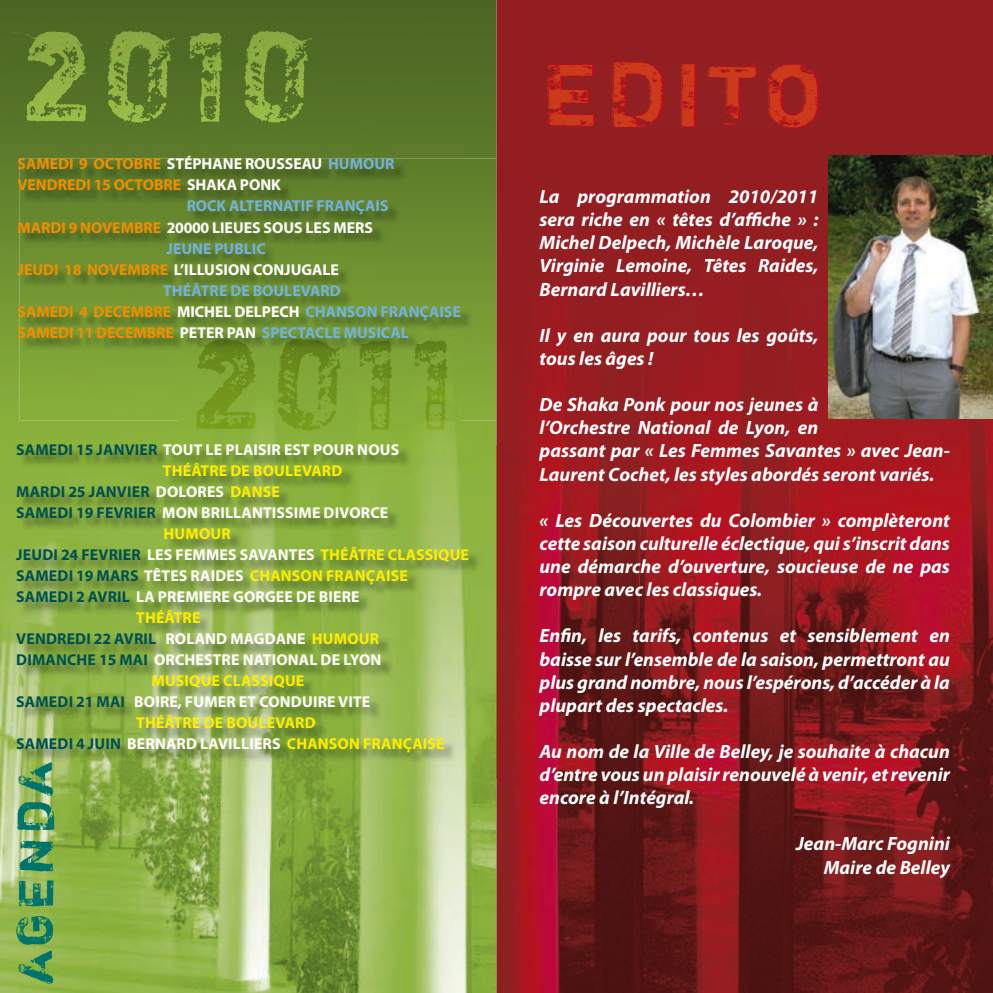
<style>
.page{position:relative;width:993px;height:993px;background:#fff}
.page>*{position:absolute;margin:0;border:0;box-sizing:border-box;transform-origin:0 0}
.t1{font:49px "Shortcut";letter-spacing:.055em;color:#00746b;scale:1.11 1}
.t2{font:italic 700 19.25px/23.1px "Myriad Pro";color:#fff;text-align:justify}
.t3{font:700 15.75px "Myriad Pro";letter-spacing:.01em;color:#fff}
.t4{font:700 15.75px "Myriad Pro";letter-spacing:.01em;color:#ffed00}
.t5{font:700 15.75px "Myriad Pro";color:#73b2dd}
.t6{font:700 15.75px "Myriad Pro";color:#f18d00}
.t7{font:700 15.75px "Myriad Pro";letter-spacing:.01em;color:#005053}
.s1{color:#f18d00}
.s2{color:#73b2dd}
.s3{color:#fff}
.s4{color:#005053}
.s5{color:#ffed00}
</style>
<div class="page">
<img style="left:0;top:0;width:992px;height:992px">
<img style="left:18px;top:445px;width:478px;height:333px">
<img style="left:9px;top:30px;width:310px;height:93px">
<img style="left:178px;top:420px;width:282px;height:10px">
<img style="left:19px;top:158px;width:477px;height:262px">
<img style="left:178px;top:338px;width:282px;height:82px">
<img style="left:828px;top:155px;width:164px;height:263px">
<img style="left:548px;top:62px;width:269px;height:66px">
<p class="t3" style="left:18px;top:154px;width:378px"><span class="s1">SAMEDI 9 OCTOBRE</span> STÉPHANE ROUSSEAU <span class="s2">HUMOUR</span></p>
<p class="t6" style="left:18px;top:175px;width:265px">VENDREDI 15 OCTOBRE <span class="s3">SHAKA PONK</span></p>
<p class="t5" style="left:187px;top:196px;width:203px">ROCK ALTERNATIF FRANÇAIS</p>
<p class="t3" style="left:18px;top:217px;width:357px"><span class="s1">MARDI 9 NOVEMBRE</span> 20000 LIEUES SOUS LES MERS</p>
<p class="t5" style="left:166px;top:238px;width:101px">JEUNE PUBLIC</p>
<p class="t3" style="left:18px;top:259px;width:323px"><span class="s1">JEUDI 18 NOVEMBRE</span> L’ILLUSION CONJUGALE</p>
<p class="t5" style="left:163px;top:280px;width:179px">THÉÂTRE DE BOULEVARD</p>
<p class="t5" style="left:18px;top:301px;width:444px"><span class="s1">SAMEDI 4 DECEMBRE</span> <span class="s3">MICHEL DELPECH</span> CHANSON FRANÇAISE</p>
<p class="t6" style="left:18px;top:322px;width:392px">SAMEDI 11 DECEMBRE <span class="s3">PETER PAN</span> <span class="s2">SPECTACLE MUSICAL</span></p>
<p class="t3" style="left:16px;top:439px;width:384px"><span class="s4">SAMEDI 15 JANVIER</span> TOUT LE PLAISIR EST POUR NOUS</p>
<p class="t4" style="left:163px;top:460px;width:181px">THÉÂTRE DE BOULEVARD</p>
<p class="t7" style="left:16px;top:481px;width:265px">MARDI 25 JANVIER <span class="s3">DOLORES</span> <span class="s5">DANSE</span></p>
<p class="t3" style="left:16px;top:502px;width:373px"><span class="s4">SAMEDI 19 FEVRIER</span> MON BRILLANTISSIME DIVORCE</p>
<p class="t4" style="left:163px;top:523px;width:69px">HUMOUR</p>
<p class="t3" style="left:16px;top:544px;width:454px"><span class="s4">JEUDI 24 FEVRIER</span> LES FEMMES SAVANTES <span class="s5">THÉÂTRE CLASSIQUE</span></p>
<p class="t4" style="left:16px;top:565px;width:393px"><span class="s4">SAMEDI 19 MARS</span> <span class="s3">TÊTES RAIDES</span> CHANSON FRANÇAISE</p>
<p class="t3" style="left:16px;top:586px;width:345px"><span class="s4">SAMEDI 2 AVRIL</span> LA PREMIERE GORGEE DE BIERE</p>
<p class="t4" style="left:136px;top:607px;width:66px">THÉÂTRE</p>
<p class="t7" style="left:16px;top:628px;width:364px">VENDREDI 22 AVRIL <span class="s3">ROLAND MAGDANE</span> <span class="s5">HUMOUR</span></p>
<p class="t3" style="left:16px;top:649px;width:366px"><span class="s4">DIMANCHE 15 MAI</span> ORCHESTRE NATIONAL DE LYON</p>
<p class="t4" style="left:151px;top:670px;width:154px">MUSIQUE CLASSIQUE</p>
<p class="t3" style="left:16px;top:691px;width:355px"><span class="s4">SAMEDI 21 MAI</span> BOIRE, FUMER ET CONDUIRE VITE</p>
<p class="t4" style="left:136px;top:712px;width:181px">THÉÂTRE DE BOULEVARD</p>
<p class="t3" style="left:16px;top:733px;width:430px"><span class="s4">SAMEDI 4 JUIN</span> BERNARD LAVILLIERS <span class="s5">CHANSON FRANÇAISE</span></p>
<h1 class="t1" style="left:5px;top:984px;width:202px;rotate:-90deg">AGENDA</h1>
<p class="t2" style="left:539px;top:184px;width:280px">La programmation 2010/2011 sera riche en « têtes d’affiche » :<br>Michel Delpech, Michèle Laroque, Virginie Lemoine, Têtes Raides, Bernard Lavilliers…</p>
<p class="t2" style="left:539px;top:323px;width:280px">Il y en aura pour tous les goûts, tous les âges !</p>
<p class="t2" style="left:539px;top:392px;width:412px;text-align:left">De Shaka Ponk pour nos jeunes à<br>l’Orchestre National de Lyon, en<br>passant par « Les Femmes Savantes » avec Jean-Laurent Cochet, les styles abordés seront variés.</p>
<p class="t2" style="left:539px;top:508px;width:412px">« Les Découvertes du Colombier » complèteront cette saison culturelle éclectique, qui s’inscrit dans une démarche d’ouverture, soucieuse de ne pas rompre avec les classiques.</p>
<p class="t2" style="left:539px;top:623px;width:412px">Enfin, les tarifs, contenus et sensiblement en baisse sur l’ensemble de la saison, permettront au plus grand nombre, nous l’espérons, d’accéder à la plupart des spectacles.</p>
<p class="t2" style="left:539px;top:739px;width:412px">Au nom de la Ville de Belley, je souhaite à chacun d’entre vous un plaisir renouvelé à venir, et revenir encore à l’Intégral.</p>
<p class="t2" style="left:796px;top:831px;width:155px;text-align:right">Jean-Marc Fognini<br>Maire de Belley</p>
</div>
